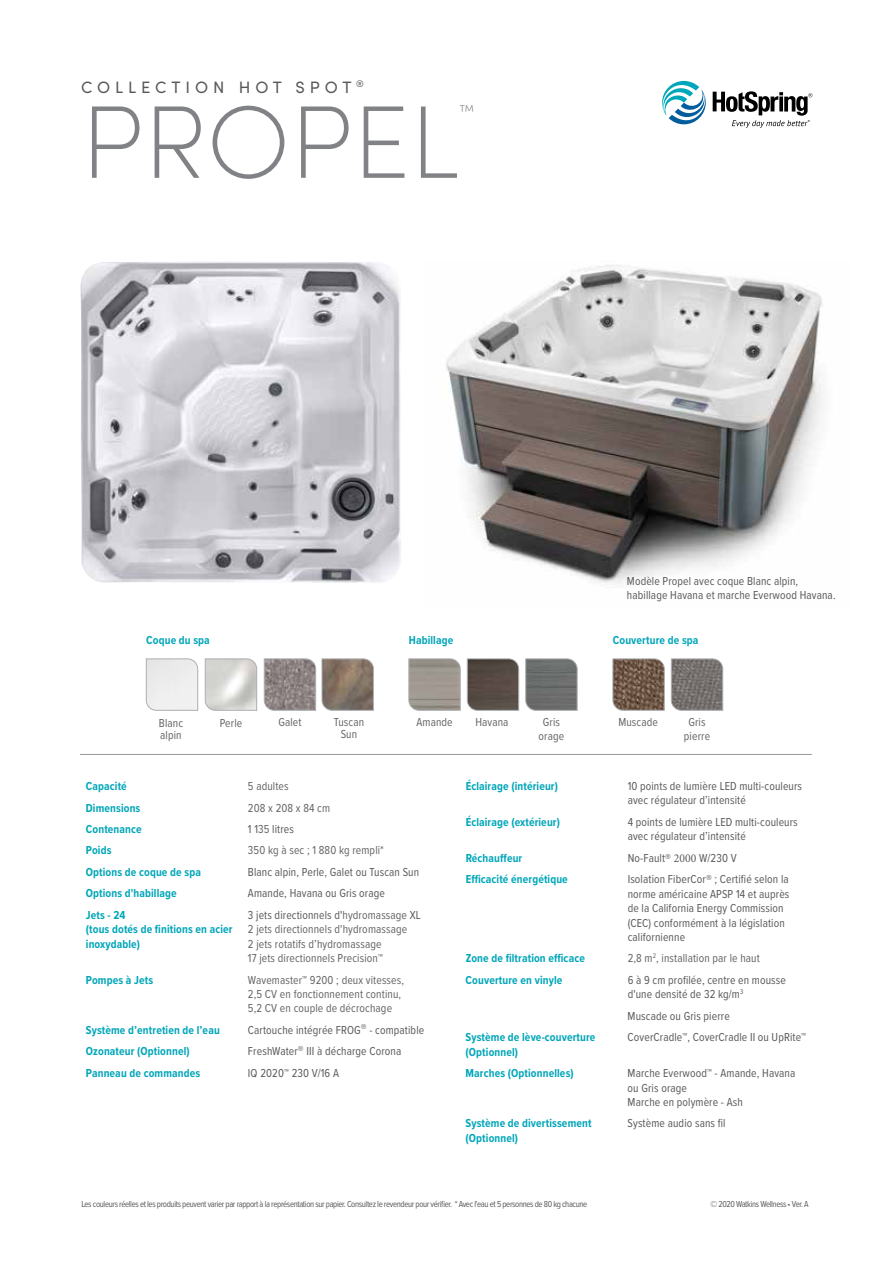
<style>
.page{position:relative;width:893px;height:1263px;background:#fff}
.page>*{position:absolute;margin:0;border:0;box-sizing:border-box;transform-origin:0 0}
.t1{font:200 103.5px "Sofia Pro";color:#808285}
.t2{font:16.5px "Sofia Pro";letter-spacing:.3em;color:#58595b}
.t3{font:200 15.75px "Sofia Pro";color:#808285}
.t4{font:12px/14.4px "Proxima Nova Cond";letter-spacing:.01em;color:#58595b}
.t5{font:700 12px/14.4px "Proxima Nova Cond";letter-spacing:.01em;color:#00a6b9}
.t6{font:12px/14.4px "Proxima Nova Cond";letter-spacing:.01em;color:#636466}
.t7{font:9px "Proxima Nova Cond";letter-spacing:-.04em;color:#58595b}
.s1{color:#636466}
.s2{color:#58595b}
.s3{font-family:"Minion Pro"}
</style>
<div class="page">
<hr style="left:80px;top:754px;width:732px;height:1px;background:#939598">
<img style="left:80px;top:262px;width:321px;height:321px">
<img style="left:446px;top:265px;width:377px;height:319px">
<svg style="left:146px;top:658px;width:52px;height:53px"></svg>
<svg style="left:205px;top:658px;width:52px;height:53px;background:#d6d6d2"></svg>
<svg style="left:264px;top:658px;width:52px;height:53px;background:#928988"></svg>
<svg style="left:322px;top:658px;width:52px;height:53px;background:#87786c"></svg>
<svg style="left:408px;top:658px;width:53px;height:53px;background:#a09b94"></svg>
<svg style="left:467px;top:658px;width:52px;height:53px;background:#5e544f"></svg>
<svg style="left:612px;top:658px;width:53px;height:53px;background:#796556"></svg>
<svg style="left:525px;top:658px;width:52px;height:53px;background:#737574"></svg>
<svg style="left:671px;top:658px;width:52px;height:53px;background:#7d7976"></svg>
<svg style="left:662px;top:80px;width:150px;height:48px"></svg>
<h2 class="t2" style="left:81px;top:75px;width:284px">COLLECTION HOT SPOT <sup>®</sup></h2>
<h1 class="t1" style="left:81px;top:67px;width:380px">PROPEL</h1>
<h3 class="t3" style="left:459px;top:99px;width:17px">™</h3>
<p class="t4" style="left:627px;top:573px;width:210px">Modèle Propel avec coque Blanc alpin, habillage Havana et marche Everwood Havana.</p>
<p class="t5" style="left:146px;top:632px;width:65px">Coque du spa</p>
<p class="t5" style="left:409px;top:632px;width:46px">Habillage</p>
<p class="t5" style="left:613px;top:632px;width:87px">Couverture de spa</p>
<p class="t6" style="left:278px;top:714px;width:25px">Galet</p>
<p class="t6" style="left:416px;top:714px;width:38px">Amande</p>
<p class="t6" style="left:475px;top:714px;width:35px">Havana</p>
<p class="t6" style="left:539px;top:714px;width:27px;text-align:center">Gris orage</p>
<p class="t6" style="left:618px;top:714px;width:41px">Muscade</p>
<p class="t6" style="left:684px;top:714px;width:28px;text-align:center">Gris pierre</p>
<p class="t6" style="left:159px;top:717px;width:26px;line-height:12px">Blanc alpin</p>
<p class="t6" style="left:220px;top:715px;width:24px">Perle</p>
<p class="t6" style="left:334px;top:715px;width:32px;line-height:12px;text-align:center">Tuscan<br>Sun</p>
<p class="t5" style="left:86px;top:778px;width:42px">Capacité</p>
<p class="t6" style="left:248px;top:778px;width:42px">5 adultes</p>
<p class="t5" style="left:86px;top:800px;width:56px">Dimensions</p>
<p class="t6" style="left:248px;top:800px;width:84px">208 x 208 x 84 cm</p>
<p class="t5" style="left:86px;top:821px;width:57px">Contenance</p>
<p class="t4" style="left:248px;top:821px;width:47px">1 1<span class="s1">35</span> litres</p>
<p class="t5" style="left:86px;top:843px;width:27px">Poids</p>
<p class="t6" style="left:248px;top:843px;width:138px">350 kg à sec ; 1 880 kg rempli*</p>
<p class="t5" style="left:86px;top:864px;width:116px">Options de coque de spa</p>
<p class="t4" style="left:248px;top:864px;width:173px">Blanc alpin, Perle, Galet ou Tuscan Sun</p>
<p class="t5" style="left:86px;top:886px;width:92px">Options d'habillage</p>
<p class="t4" style="left:248px;top:886px;width:139px">Amande, Havana ou Gris orage</p>
<p class="t5" style="left:86px;top:907px;width:148px">Jets - 24<br>(tous dotés de finitions en acier inoxydable)</p>
<p class="t6" style="left:248px;top:907px;width:174px"><span class="s2">3 jets directionnels d'</span>hydromassage <span class="s2">XL </span>2 jets directionnels d'hydromassage<br>2 jets rotatifs d’hydromassage<br>17 jets directionnels Precision<span class="s2">™</span></p>
<p class="t5" style="left:86px;top:972px;width:69px">Pompes à Jets</p>
<p class="t6" style="left:248px;top:972px;width:158px">Wavemaster<span class="s2">™</span> 9200 ; deux vitesses,<br>2,5 CV en fonctionnement continu,<br>5,2 CV en couple de décrochage</p>
<p class="t5" style="left:86px;top:1022px;width:135px">Système d’entretien de l’eau</p>
<p class="t4" style="left:248px;top:1022px;width:178px">Cartouche intégrée FROG® - compatible</p>
<p class="t5" style="left:86px;top:1044px;width:105px">Ozonateur (Optionnel)</p>
<p class="t4" style="left:248px;top:1044px;width:155px">FreshWater® III à décharge Corona</p>
<p class="t5" style="left:86px;top:1065px;width:116px">Panneau de commandes</p>
<p class="t4" style="left:248px;top:1065px;width:93px">IQ 2020™ 230 V/16 A</p>
<p class="t5" style="left:466px;top:778px;width:94px">Éclairage (intérieur)</p>
<p class="t5" style="left:466px;top:814px;width:96px">Éclairage (extérieur)</p>
<p class="t5" style="left:466px;top:847px;width:104px;line-height:21.5px">Réchauffeur<br>Efficacité énergétique</p>
<p class="t5" style="left:466px;top:947px;width:121px;line-height:21.5px">Zone de filtration efficace<br>Couverture en vinyle</p>
<p class="t5" style="left:466px;top:1030px;width:131px">Système de lève-couverture (Optionnel)</p>
<p class="t5" style="left:466px;top:1066px;width:110px">Marches (Optionnelles)</p>
<p class="t5" style="left:466px;top:1116px;width:127px">Système de divertissement (Optionnel)</p>
<p class="t4" style="left:628px;top:778px;width:176px">10 points de lumière LED multi-couleurs avec régulateur d’intensité</p>
<p class="t4" style="left:628px;top:814px;width:172px">4 points de lumière LED multi-couleurs avec régulateur d’intensité</p>
<p class="t4" style="left:628px;top:846px;width:163px;line-height:21.5px">No-Fault® <span class="s3">2000</span> W/230 V<br>Isolation FiberCor® ; Certifié selon la</p>
<p class="t4" style="left:628px;top:886px;width:163px">norme américaine APSP 14 et auprès de la California Energy Commission (CEC) conformément à la législation californienne</p>
<p class="t4" style="left:628px;top:947px;width:160px;line-height:21.5px"><span class="s1">2,8 m</span><sup>2</sup><span class="s1">, installation par le haut<br></span>6 à 9 cm profilée, centre en mousse</p>
<p class="t4" style="left:628px;top:983px;width:180px;line-height:21.5px">d'une densité de 32 kg/m<sup>3<br></sup>Muscade ou Gris pierre<br>CoverCradle™, CoverCradle II ou UpRite™</p>
<p class="t4" style="left:628px;top:1065px;width:169px">Marche Everwood™ - Amande, Havana ou Gris orage<br>Marche en polymère - Ash</p>
<p class="t4" style="left:628px;top:1116px;width:99px">Système audio sans fil</p>
<p class="t7" style="left:81px;top:1197px;width:507px">Les couleurs réelles et les produits peuvent varier par rapport à la représentation sur papier. Consultez le revendeur pour vérifier. * Avec l'eau et 5 personnes de 80 kg chacune</p>
<p class="t7" style="left:710px;top:1198px;width:100px">© 2020 Watkins Wellness • Ver. A</p>
</div>
